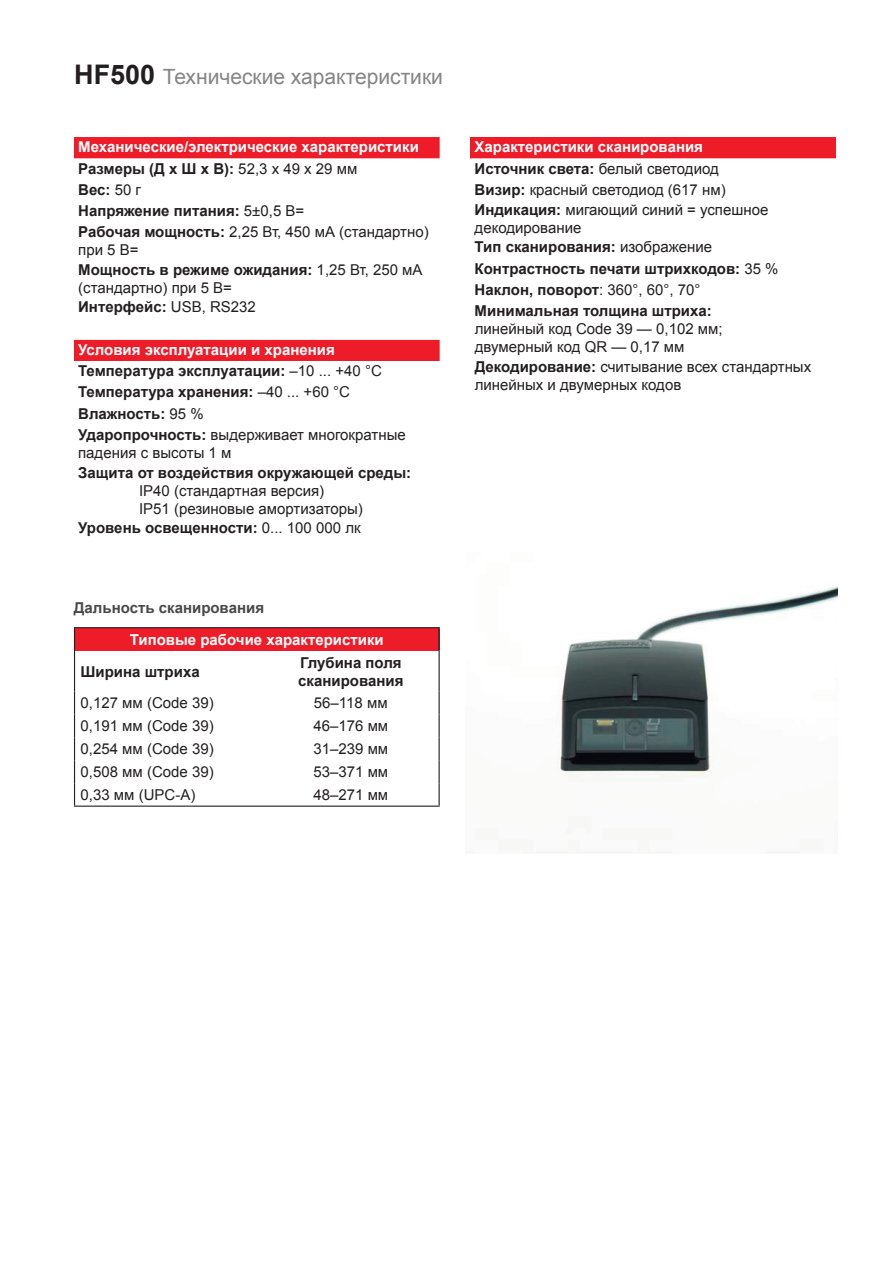
<style>
.page{position:relative;width:893px;height:1263px;background:#fff}
.page>*{position:absolute;margin:0;border:0;box-sizing:border-box;transform-origin:0 0}
.t1{font:21px "Arial";color:#848586}
.t2{font:700 15px/21.3px "Arial";color:#231f20}
.t3{font:15px/18px "Arial";color:#231f20}
.t4{font:700 15px "Arial";color:#fff}
.t5{font:700 15px "Arial";color:#494848}
.s1{font-weight:700;font-size:27px;color:#231f20}
.s2{color:#fff}
.s3{font-weight:400}
.s4{font-weight:700}
.s5{font-weight:700;color:#fff}
</style>
<div class="page">
<img style="left:557px;top:586px;width:281px;height:196px">
<div style="left:74px;top:137px;width:366px;height:22px;background:#ee1c28"></div>
<div style="left:74px;top:339px;width:366px;height:22px;background:#ee1c28"></div>
<div style="left:75px;top:628px;width:364px;height:23px;background:#ee1c28"></div>
<hr style="left:438px;top:628px;width:2px;height:23px;background:#231f20">
<hr style="left:74px;top:627px;width:366px;height:1px;background:#231f20">
<svg style="left:74px;top:628px;width:1px;height:23px"></svg>
<hr style="left:74px;top:651px;width:1px;height:40px;background:#231f20">
<hr style="left:439px;top:651px;width:1px;height:40px;background:#231f20">
<svg style="left:74px;top:691px;width:1px;height:114px"></svg>
<hr style="left:74px;top:805px;width:366px;height:2px;background:#231f20">
<svg style="left:439px;top:691px;width:1px;height:114px"></svg>
<div style="left:470px;top:137px;width:366px;height:21px;background:#ee1c28"></div>
<h1 class="t1" style="left:74px;top:62px;width:370px"><span class="s1">HF500</span> Технические характеристики</h1>
<p class="t2" style="left:78px;top:136px;width:352px"><span class="s2">Механические/электрические характеристики<br></span>Размеры (Д х Ш х В): <span class="s3">52,3 x 49 x 29 мм<br></span>Вес: <span class="s3">50 г<br></span>Напряжение питания: <span class="s3">5±0,5 В=<br></span>Рабочая мощность: <span class="s3">2,25 Вт, 450 мА (стандартно)</span></p>
<p class="t2" style="left:78px;top:241px;width:346px;line-height:19.5px"><span class="s3">при 5 В=<br></span>Мощность в режиме ожидания: <span class="s3">1,25 Вт, 250 мА</span></p>
<p class="t3" style="left:78px;top:278px;width:179px;line-height:19.5px">(стандартно) при 5 В=<br><span class="s4">Интерфейс:</span> USB, RS232</p>
<p class="t2" style="left:78px;top:339px;width:329px"><span class="s2">Условия эксплуатации и хранения </span>Температура эксплуатации: <span class="s3">–10 ... +40 °C </span>Температура хранения: <span class="s3">–40 ... +60 °C </span>Влажность: <span class="s3">95 %<br></span>Ударопрочность: <span class="s3">выдерживает многократные</span></p>
<p class="t3" style="left:78px;top:444px;width:155px">падения с высоты 1 м</p>
<p class="t2" style="left:78px;top:462px;width:335px">Защита от воздействия окружающей среды:</p>
<p class="t3" style="left:139px;top:481px;width:225px">IP40 (стандартная версия)<br>IP51 (резиновые амортизаторы)</p>
<p class="t2" style="left:78px;top:517px;width:284px">Уровень освещенности: <span class="s3">0... 100 000 лк</span></p>
<p class="t5" style="left:74px;top:597px;width:192px">Дальность сканирования</p>
<p class="t4" style="left:130px;top:629px;width:255px">Типовые рабочие характеристики</p>
<p class="t2" style="left:81px;top:661px;width:121px">Ширина штриха</p>
<p class="t2" style="left:298px;top:653px;width:107px;line-height:18px">Глубина поля сканирования</p>
<p class="t3" style="left:81px;top:694px;width:135px">0,127 мм (Code 39)</p>
<p class="t3" style="left:314px;top:694px;width:75px">56–118 мм</p>
<p class="t3" style="left:81px;top:717px;width:135px">0,191 мм (Code 39)</p>
<p class="t3" style="left:313px;top:717px;width:76px">46–176 мм</p>
<p class="t3" style="left:81px;top:740px;width:135px">0,254 мм (Code 39)</p>
<p class="t3" style="left:313px;top:740px;width:76px">31–239 мм</p>
<p class="t3" style="left:81px;top:763px;width:135px">0,508 мм (Code 39)</p>
<p class="t3" style="left:313px;top:763px;width:76px">53–371 мм</p>
<p class="t3" style="left:81px;top:786px;width:116px">0,33 мм (UPC-A)</p>
<p class="t3" style="left:313px;top:786px;width:76px">48–271 мм</p>
<p class="t3" style="left:475px;top:136px;width:295px;line-height:20.9px"><span class="s5">Характеристики сканирования </span><span class="s4">Источник света:</span> белый светодиод <span class="s4">Визир:</span> красный светодиод (617 нм)<br><span class="s4">Индикация:</span> мигающий синий = успешное</p>
<p class="t3" style="left:475px;top:218px;width:239px;line-height:19.5px">декодирование<br><span class="s4">Тип сканирования:</span> изображение</p>
<p class="t2" style="left:475px;top:258px;width:305px">Контрастность печати штрихкодов: <span class="s3">35 %<br></span>Наклон, поворот<span class="s3">: 360°, 60°, 70°<br></span>Минимальная толщина штриха:</p>
<p class="t3" style="left:475px;top:320px;width:249px">линейный код Code 39 — 0,102 мм; двумерный код QR — 0,17 мм</p>
<p class="t3" style="left:475px;top:357px;width:338px"><span class="s4">Декодирование:</span> считывание всех стандартных линейных и двумерных кодов</p>
</div>
